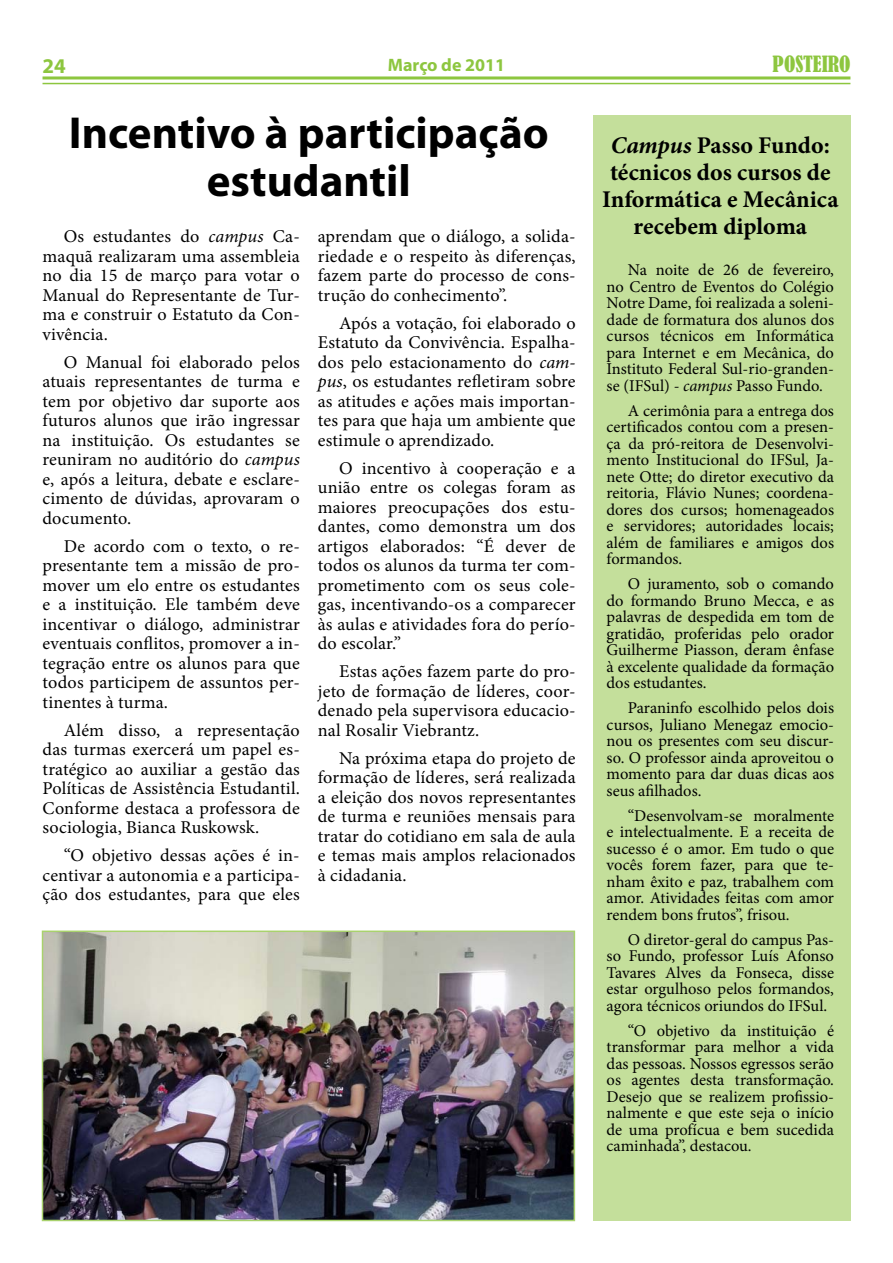
<style>
.page{position:relative;width:893px;height:1263px;background:#fff}
.page>*{position:absolute;margin:0;border:0;box-sizing:border-box;transform-origin:0 0}
.t1{font:700 45px/48px "Myriad Pro";color:#000;text-align:center}
.t2{font:700 24px/27px "Minion Pro";color:#000;text-align:center}
.t3{font:condensed 21px "Bernard";color:#8dc63f}
.t4{font:700 21px "Myriad Pro";color:#8dc63f}
.t5{font:18px/19.5px "Minion Pro";letter-spacing:.01em;color:#000;text-align:justify}
.t6{font:700 18px "Myriad Pro";color:#8dc63f}
.t7{font:16.5px/16.5px "Minion Pro";color:#000;text-align:justify}
.s1{font-style:italic}
</style>
<div class="page">
<hr style="left:43px;top:76px;width:807px;height:3px;background:#8dc63f">
<hr style="left:43px;top:83px;width:807px;height:1px;background:#8dc63f">
<img style="left:45px;top:933px;width:527px;height:285px">
<div style="left:42px;top:930px;width:533px;height:291px;border:2px solid #a9d26d"></div>
<div style="left:593px;top:115px;width:257px;height:1105px;background:#c4df9b"></div>
<p class="t4" style="left:43px;top:52px;width:25px">24</p>
<p class="t6" style="left:388px;top:53px;width:119px">Março de 2011</p>
<p class="t3" style="left:773px;top:52px;width:79px">POSTEIRO</p>
<h1 class="t1" style="left:69px;top:108px;width:481px">Incentivo à participação estudantil</h1>
<p class="t5" style="left:318px;top:227px;width:259px">aprendam que o diálogo, a solida&shy;riedade e o respeito às diferenças, fazem parte do processo de cons&shy;trução do conhecimento”.</p>
<p class="t5" style="left:318px;top:313px;width:259px;text-indent:21px">Após a votação, foi elaborado o Estatuto da Convivência. Espalha&shy;dos pelo estacionamento do <span class="s1">cam&shy;pus</span>, os estudantes refletiram sobre as atitudes e ações mais importan&shy;tes para que haja um ambiente que estimule o aprendizado.</p>
<p class="t5" style="left:318px;top:458px;width:259px;text-indent:21px">O incentivo à cooperação e a união entre os colegas foram as maiores preocupações dos estu&shy;dantes, como demonstra um dos artigos elaborados: “É dever de todos os alunos da turma ter com&shy;prometimento com os seus cole&shy;gas, incentivando-os a comparecer às aulas e atividades fora do perío&shy;do escolar.”</p>
<p class="t5" style="left:318px;top:662px;width:259px;text-indent:21px">Estas ações fazem parte do pro&shy;jeto de formação de líderes, coor&shy;denado pela supervisora educacio&shy;nal Rosalir Viebrantz.</p>
<p class="t5" style="left:318px;top:748px;width:259px;text-indent:21px">Na próxima etapa do projeto de formação de líderes, será realizada a eleição dos novos representantes de turma e reuniões mensais para tratar do cotidiano em sala de aula e temas mais amplos relacionados à cidadania.</p>
<p class="t5" style="left:43px;top:227px;width:259px;text-indent:21px">Os estudantes do <span class="s1">campus</span> Ca&shy;maquã realizaram uma assembleia no dia 15 de março para votar o Manual do Representante de Tur&shy;ma e construir o Estatuto da Con&shy;vivência.</p>
<p class="t5" style="left:43px;top:352px;width:259px;text-indent:21px">O Manual foi elaborado pelos atuais representantes de turma e tem por objetivo dar suporte aos futuros alunos que irão ingressar na instituição. Os estudantes se reuniram no auditório do <span class="s1">campus </span>e, após a leitura, debate e esclare&shy;cimento de dúvidas, aprovaram o documento.</p>
<p class="t5" style="left:43px;top:536px;width:259px;text-indent:21px">De acordo com o texto, o re&shy;presentante tem a missão de pro&shy;mover um elo entre os estudantes e a instituição. Ele também deve incentivar o diálogo, administrar eventuais conflitos, promover a in&shy;tegração entre os alunos para que todos participem de assuntos per&shy;tinentes à turma.</p>
<p class="t5" style="left:43px;top:720px;width:259px;text-indent:21px">Além disso, a representação das turmas exercerá um papel es&shy;tratégico ao auxiliar a gestão das Políticas de Assistência Estudantil.<br>Conforme destaca a professora de sociologia, Bianca Ruskowsk.</p>
<p class="t5" style="left:43px;top:846px;width:259px;text-indent:21px">“O objetivo dessas ações é in&shy;centivar a autonomia e a participa&shy;ção dos estudantes, para que eles</p>
<h2 class="t2" style="left:602px;top:131px;width:238px"><span class="s1">Campus</span> Passo Fundo: técnicos dos cursos de<br>Informática e Mecânica recebem diploma</h2>
<p class="t7" style="left:607px;top:262px;width:229px;text-indent:21px">Na noite de 26 de fevereiro, no Centro de Eventos do Colégio Notre Dame, foi realizada a soleni&shy;dade de formatura dos alunos dos cursos técnicos em Informática para Internet e em Mecânica, do Instituto Federal Sul-rio-granden&shy;se (IFSul) - <span class="s1">campus</span> Passo Fundo.</p>
<p class="t7" style="left:607px;top:402px;width:229px;text-indent:21px">A cerimônia para a entrega dos certificados contou com a presen&shy;ça da pró-reitora de Desenvolvi&shy;mento Institucional do IFSul, Ja&shy;nete Otte; do diretor executivo da reitoria, Flávio Nunes; coordena&shy;dores dos cursos; homenageados e servidores; autoridades locais; além de familiares e amigos dos formandos.</p>
<p class="t7" style="left:607px;top:576px;width:229px;text-indent:21px">O juramento, sob o comando do formando Bruno Mecca, e as palavras de despedida em tom de gratidão, proferidas pelo orador Guilherme Piasson, deram ênfase à excelente qualidade da formação dos estudantes.</p>
<p class="t7" style="left:607px;top:700px;width:229px;text-indent:21px">Paraninfo escolhido pelos dois cursos, Juliano Menegaz emocio&shy;nou os presentes com seu discur&shy;so. O professor ainda aproveitou o momento para dar duas dicas aos seus afilhados.</p>
<p class="t7" style="left:607px;top:807px;width:229px;text-indent:21px">“Desenvolvam-se moralmente e intelectualmente. E a receita de sucesso é o amor. Em tudo o que vocês forem fazer, para que te&shy;nham êxito e paz, trabalhem com amor. Atividades feitas com amor rendem bons frutos”, frisou.</p>
<p class="t7" style="left:607px;top:931px;width:229px;text-indent:21px">O diretor-geral do campus Pas&shy;so Fundo, professor Luís Afonso Tavares Alves da Fonseca, disse estar orgulhoso pelos formandos, agora técnicos oriundos do IFSul.</p>
<p class="t7" style="left:607px;top:1022px;width:229px;text-indent:21px">“O objetivo da instituição é transformar para melhor a vida das pessoas. Nossos egressos serão os agentes desta transformação.<br>Desejo que se realizem profissio&shy;nalmente e que este seja o início de uma profícua e bem sucedida caminhada”, destacou.</p>
</div>
